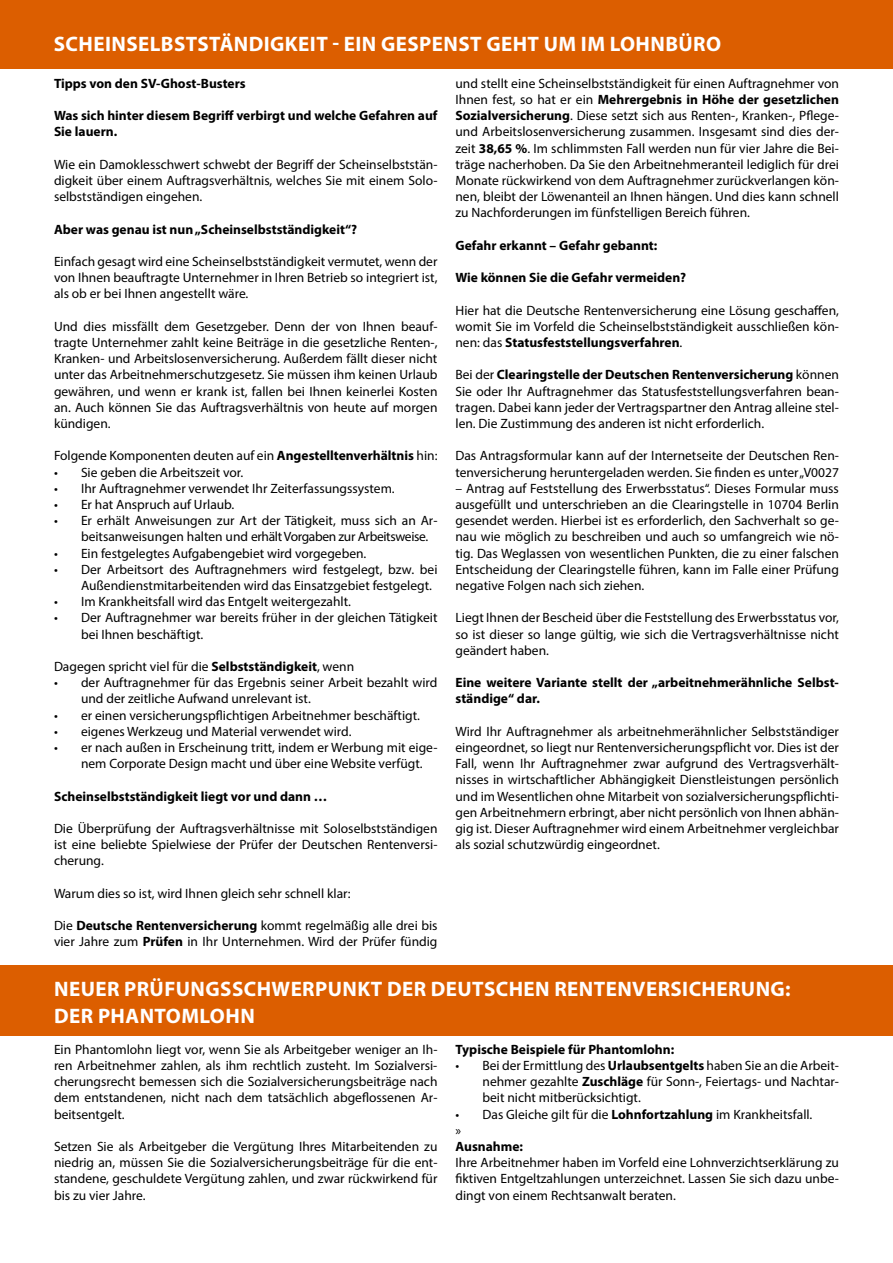
<style>
.page{position:relative;width:893px;height:1263px;background:#fff}
.page>*{position:absolute;margin:0;border:0;box-sizing:border-box;transform-origin:0 0}
.t1{font:700 21px/27px "Myriad Pro";letter-spacing:.02em;color:#fff}
.t2{font:13.5px/16.2px "Myriad Pro";color:#000;text-align:justify}
.t3{font:700 13.5px/16.2px "Myriad Pro";color:#000}
.s1{font-weight:700}
</style>
<div class="page">
<div style="left:0;top:0;width:893px;height:68px;background:#dc5e00"></div>
<div style="left:0;top:965px;width:893px;height:70px;background:#dc5e00"></div>
<h1 class="t1" style="left:54px;top:30px;width:669px">SCHEINSELBSTSTÄNDIGKEIT - EIN GESPENST GEHT UM IM LOHNBÜRO</h1>
<p class="t3" style="left:54px;top:75px;width:193px">Tipps von den SV-Ghost-Busters</p>
<p class="t3" style="left:54px;top:107px;width:385px">Was sich hinter diesem Begriff verbirgt und welche Gefahren auf<br>Sie lauern.</p>
<p class="t2" style="left:54px;top:156px;width:385px">Wie ein Damoklesschwert schwebt der Begriff der Scheinselbststän&shy;digkeit über einem Auftragsverhältnis, welches Sie mit einem Solo&shy;selbstständigen eingehen.</p>
<p class="t3" style="left:54px;top:220px;width:305px">Aber was genau ist nun „Scheinselbstständigkeit“?</p>
<p class="t2" style="left:54px;top:253px;width:385px">Einfach gesagt wird eine Scheinselbstständigkeit vermutet, wenn der von Ihnen beauftragte Unternehmer in Ihren Betrieb so integriert ist, als ob er bei Ihnen angestellt wäre.</p>
<p class="t2" style="left:54px;top:318px;width:385px">Und dies missfällt dem Gesetzgeber. Denn der von Ihnen beauf&shy;tragte Unternehmer zahlt keine Beiträge in die gesetzliche Renten-, Kranken- und Arbeitslosenversicherung. Außerdem fällt dieser nicht unter das Arbeitnehmerschutzgesetz. Sie müssen ihm keinen Urlaub gewähren, und wenn er krank ist, fallen bei Ihnen keinerlei Kosten an. Auch können Sie das Auftragsverhältnis von heute auf morgen kündigen.</p>
<p class="t2" style="left:54px;top:447px;width:385px">Folgende Komponenten deuten auf ein <span class="s1">Angestelltenverhältnis</span> hin:</p>
<p class="t2" style="left:54px;top:464px;width:191px">• Sie geben die Arbeitszeit vor.</p>
<p class="t2" style="left:54px;top:480px;width:342px">• Ihr Auftragnehmer verwendet Ihr Zeiterfassungssystem.</p>
<p class="t2" style="left:54px;top:496px;width:182px">• Er hat Anspruch auf Urlaub.</p>
<p class="t2" style="left:81px;top:512px;width:358px;text-indent:-27px">• Er erhält Anweisungen zur Art der Tätigkeit, muss sich an Ar&shy;beitsanweisungen halten und erhält Vorgaben zur Arbeitsweise.</p>
<p class="t2" style="left:54px;top:545px;width:314px">• Ein festgelegtes Aufgabengebiet wird vorgegeben.</p>
<p class="t2" style="left:81px;top:561px;width:358px;text-indent:-27px">• Der Arbeitsort des Auftragnehmers wird festgelegt, bzw. bei<br>Außendienstmitarbeitenden wird das Einsatzgebiet festgelegt.</p>
<p class="t2" style="left:54px;top:593px;width:298px">• Im Krankheitsfall wird das Entgelt weitergezahlt.</p>
<p class="t2" style="left:81px;top:609px;width:358px;text-indent:-27px">• Der Auftragnehmer war bereits früher in der gleichen Tätigkeit bei Ihnen beschäftigt.</p>
<p class="t2" style="left:54px;top:658px;width:302px">Dagegen spricht viel für die <span class="s1">Selbstständigkeit</span>, wenn</p>
<p class="t2" style="left:81px;top:674px;width:358px;text-indent:-27px">• der Auftragnehmer für das Ergebnis seiner Arbeit bezahlt wird und der zeitliche Aufwand unrelevant ist.</p>
<p class="t2" style="left:54px;top:707px;width:367px">• er einen versicherungspflichtigen Arbeitnehmer beschäftigt.</p>
<p class="t2" style="left:54px;top:723px;width:299px">• eigenes Werkzeug und Material verwendet wird.</p>
<p class="t2" style="left:81px;top:739px;width:358px;text-indent:-27px">• er nach außen in Erscheinung tritt, indem er Werbung mit eige&shy;nem Corporate Design macht und über eine Website verfügt.</p>
<p class="t3" style="left:54px;top:787px;width:275px">Scheinselbstständigkeit liegt vor und dann …</p>
<p class="t2" style="left:54px;top:820px;width:385px">Die Überprüfung der Auftragsverhältnisse mit Soloselbstständigen ist eine beliebte Spielwiese der Prüfer der Deutschen Rentenversi&shy;cherung.</p>
<p class="t2" style="left:54px;top:885px;width:298px">Warum dies so ist, wird Ihnen gleich sehr schnell klar:</p>
<p class="t2" style="left:54px;top:917px;width:385px">Die <span class="s1">Deutsche Rentenversicherung</span> kommt regelmäßig alle drei bis vier Jahre zum <span class="s1">Prüfen</span> in Ihr Unternehmen. Wird der Prüfer fündig</p>
<p class="t2" style="left:455px;top:75px;width:385px">und stellt eine Scheinselbstständigkeit für einen Auftragnehmer von Ihnen fest, so hat er ein <span class="s1">Mehrergebnis in Höhe der gesetzlichen Sozialversicherung</span>. Diese setzt sich aus Renten-, Kranken-, Pflege&shy;und Arbeitslosenversicherung zusammen. Insgesamt sind dies der&shy;zeit <span class="s1">38,65 %</span>. Im schlimmsten Fall werden nun für vier Jahre die Bei&shy;träge nacherhoben. Da Sie den Arbeitnehmeranteil lediglich für drei Monate rückwirkend von dem Auftragnehmer zurückverlangen kön&shy;nen, bleibt der Löwenanteil an Ihnen hängen. Und dies kann schnell zu Nachforderungen im fünfstelligen Bereich führen.</p>
<p class="t3" style="left:455px;top:237px;width:203px">Gefahr erkannt – Gefahr gebannt:</p>
<p class="t3" style="left:455px;top:269px;width:232px">Wie können Sie die Gefahr vermeiden?</p>
<p class="t2" style="left:455px;top:302px;width:385px">Hier hat die Deutsche Rentenversicherung eine Lösung geschaffen, womit Sie im Vorfeld die Scheinselbstständigkeit ausschließen kön&shy;nen: das <span class="s1">Statusfeststellungsverfahren</span>.</p>
<p class="t2" style="left:455px;top:366px;width:385px">Bei der <span class="s1">Clearingstelle der Deutschen Rentenversicherung</span> können Sie oder Ihr Auftragnehmer das Statusfeststellungsverfahren bean&shy;tragen. Dabei kann jeder der Vertragspartner den Antrag alleine stel&shy;len. Die Zustimmung des anderen ist nicht erforderlich.</p>
<p class="t2" style="left:455px;top:447px;width:385px">Das Antragsformular kann auf der Internetseite der Deutschen Ren&shy;tenversicherung heruntergeladen werden. Sie finden es unter „V0027</p>
<p class="t2" style="left:455px;top:480px;width:385px">– Antrag auf Feststellung des Erwerbsstatus“. Dieses Formular muss ausgefüllt und unterschrieben an die Clearingstelle in 10704 Berlin gesendet werden. Hierbei ist es erforderlich, den Sachverhalt so ge&shy;nau wie möglich zu beschreiben und auch so umfangreich wie nö&shy;tig. Das Weglassen von wesentlichen Punkten, die zu einer falschen Entscheidung der Clearingstelle führen, kann im Falle einer Prüfung negative Folgen nach sich ziehen.</p>
<p class="t2" style="left:455px;top:609px;width:385px">Liegt Ihnen der Bescheid über die Feststellung des Erwerbsstatus vor, so ist dieser so lange gültig, wie sich die Vertragsverhältnisse nicht geändert haben.</p>
<p class="t3" style="left:455px;top:674px;width:385px">Eine weitere Variante stellt der „arbeitnehmerähnliche Selbst&shy;ständige“ dar.</p>
<p class="t2" style="left:455px;top:723px;width:385px">Wird Ihr Auftragnehmer als arbeitnehmerähnlicher Selbstständiger eingeordnet, so liegt nur Rentenversicherungspflicht vor. Dies ist der Fall, wenn Ihr Auftragnehmer zwar aufgrund des Vertragsverhält&shy;nisses in wirtschaftlicher Abhängigkeit Dienstleistungen persönlich und im Wesentlichen ohne Mitarbeit von sozialversicherungspflichti&shy;gen Arbeitnehmern erbringt, aber nicht persönlich von Ihnen abhän&shy;gig ist. Dieser Auftragnehmer wird einem Arbeitnehmer vergleichbar als sozial schutzwürdig eingeordnet.</p>
<h1 class="t1" style="left:54px;top:974px;width:738px">NEUER PRÜFUNGSSCHWERPUNKT DER DEUTSCHEN RENTENVERSICHERUNG:<br>DER PHANTOMLOHN</h1>
<p class="t2" style="left:54px;top:1041px;width:385px">Ein Phantomlohn liegt vor, wenn Sie als Arbeitgeber weniger an Ih&shy;ren Arbeitnehmer zahlen, als ihm rechtlich zusteht. Im Sozialversi&shy;cherungsrecht bemessen sich die Sozialversicherungsbeiträge nach dem entstandenen, nicht nach dem tatsächlich abgeflossenen Ar&shy;beitsentgelt.</p>
<p class="t2" style="left:54px;top:1138px;width:385px">Setzen Sie als Arbeitgeber die Vergütung Ihres Mitarbeitenden zu niedrig an, müssen Sie die Sozialversicherungsbeiträge für die ent&shy;standene, geschuldete Vergütung zahlen, und zwar rückwirkend für bis zu vier Jahre.</p>
<p class="t3" style="left:455px;top:1040px;width:220px">Typische Beispiele für Phantomlohn:</p>
<p class="t2" style="left:482px;top:1057px;width:358px;text-indent:-27px">• Bei der Ermittlung des <span class="s1">Urlaubsentgelts</span> haben Sie an die Arbeit&shy;nehmer gezahlte <span class="s1">Zuschläge</span> für Sonn-, Feiertags- und Nachtar&shy;beit nicht mitberücksichtigt.</p>
<p class="t2" style="left:455px;top:1106px;width:358px">• Das Gleiche gilt für die <span class="s1">Lohnfortzahlung</span> im Krankheitsfall. »</p>
<p class="t3" style="left:455px;top:1138px;width:69px">Ausnahme:</p>
<p class="t2" style="left:455px;top:1154px;width:385px">Ihre Arbeitnehmer haben im Vorfeld eine Lohnverzichtserklärung zu fiktiven Entgeltzahlungen unterzeichnet. Lassen Sie sich dazu unbe&shy;dingt von einem Rechtsanwalt beraten.</p>
</div>
